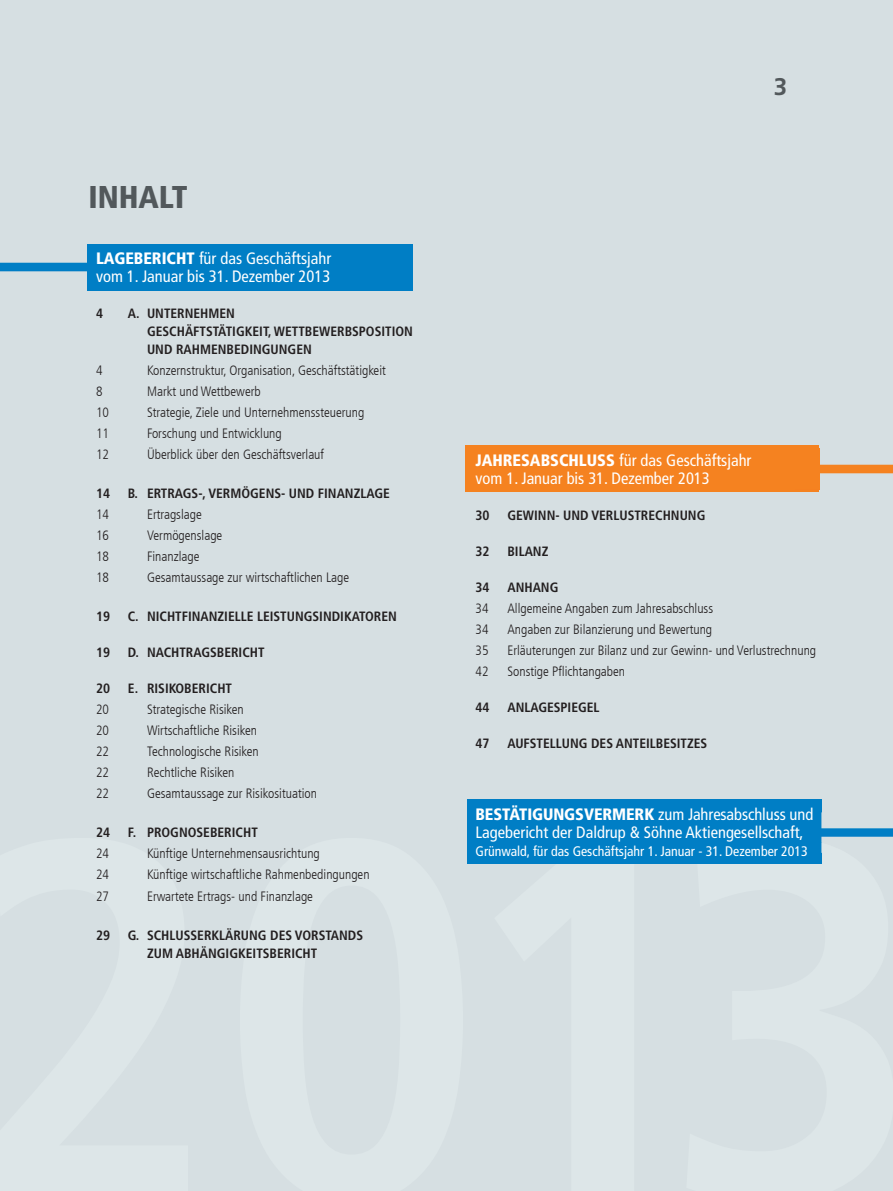
<style>
.page{position:relative;width:893px;height:1191px;background:#d6dfe2}
.page>*{position:absolute;margin:0;border:0;box-sizing:border-box;transform-origin:0 0}
.t1{font:900 condensed 31.5px "Frutiger LT Com";color:#52585b}
.t2{font:700 24px "Frutiger LT Com";color:#52585b}
.t3{font:condensed 16.5px/18px "Frutiger LT Com";color:#fff}
.t4{font:condensed 13.8px "Frutiger LT Com";color:#fff}
.t5{font:300 condensed 13.5px "Frutiger LT Com";color:#231f20}
.t6{font:700 condensed 13.5px/18px "Frutiger LT Com";color:#231f20}
.s1{font-weight:900}
</style>
<div class="page">
<div style="left:87px;top:244px;width:325px;height:46px;background:#007ec5"></div>
<img style="left:0;top:262px;width:87px;height:10px">
<div style="left:466px;top:445px;width:353px;height:47px;background:#f58220"></div>
<img style="left:819px;top:449px;width:74px;height:40px">
<div style="left:467px;top:799px;width:354px;height:64px;background:#007ec5"></div>
<img style="left:821px;top:812px;width:72px;height:30px">
<h1 class="t1" style="left:88px;top:178px;width:101px">INHALT</h1>
<p class="t3" style="left:96px;top:249px;width:237px"><span class="s1">LAGEBERICHT</span> für das Geschäftsjahr vom 1. Januar bis 31. Dezember 2013</p>
<p class="t6" style="left:96px;top:304px;width:9px">4</p>
<p class="t6" style="left:147px;top:304px;width:267px;text-indent:-19px">A. UNTERNEHMEN<br>GESCHÄFTSTÄTIGKEIT, WETTBEWERBSPOSITION<br>UND RAHMENBEDINGUNGEN</p>
<p class="t5" style="left:96px;top:363px;width:8px">4</p>
<p class="t5" style="left:147px;top:363px;width:240px">Konzernstruktur, Organisation, Geschäftstätigkeit</p>
<p class="t5" style="left:96px;top:384px;width:8px">8</p>
<p class="t5" style="left:147px;top:384px;width:115px">Markt und Wettbewerb</p>
<p class="t5" style="left:96px;top:405px;width:14px">10</p>
<p class="t5" style="left:147px;top:405px;width:219px">Strategie, Ziele und Unternehmenssteuerung</p>
<p class="t5" style="left:96px;top:426px;width:14px">11</p>
<p class="t5" style="left:147px;top:426px;width:136px">Forschung und Entwicklung</p>
<p class="t5" style="left:96px;top:447px;width:14px">12</p>
<p class="t5" style="left:147px;top:447px;width:178px">Überblick über den Geschäftsverlauf</p>
<p class="t6" style="left:96px;top:484px;width:16px">14</p>
<p class="t6" style="left:128px;top:484px;width:263px">B. ERTRAGS-, VERMÖGENS- UND FINANZLAGE</p>
<p class="t5" style="left:96px;top:507px;width:14px">14</p>
<p class="t5" style="left:147px;top:507px;width:56px">Ertragslage</p>
<p class="t5" style="left:96px;top:528px;width:14px">16</p>
<p class="t5" style="left:147px;top:528px;width:77px">Vermögenslage</p>
<p class="t5" style="left:96px;top:549px;width:14px">18</p>
<p class="t5" style="left:147px;top:549px;width:54px">Finanzlage</p>
<p class="t5" style="left:96px;top:570px;width:14px">18</p>
<p class="t5" style="left:147px;top:570px;width:204px">Gesamtaussage zur wirtschaftlichen Lage</p>
<p class="t6" style="left:96px;top:607px;width:16px">19</p>
<p class="t6" style="left:128px;top:607px;width:271px">C. NICHTFINANZIELLE LEISTUNGSINDIKATOREN</p>
<p class="t6" style="left:96px;top:643px;width:16px">19</p>
<p class="t6" style="left:128px;top:643px;width:138px">D. NACHTRAGSBERICHT</p>
<p class="t6" style="left:96px;top:679px;width:16px">20</p>
<p class="t6" style="left:128px;top:679px;width:106px">E. RISIKOBERICHT</p>
<p class="t5" style="left:96px;top:702px;width:14px">20</p>
<p class="t5" style="left:147px;top:702px;width:98px">Strategische Risiken</p>
<p class="t5" style="left:96px;top:723px;width:14px">20</p>
<p class="t5" style="left:147px;top:723px;width:112px">Wirtschaftliche Risiken</p>
<p class="t5" style="left:96px;top:744px;width:14px">22</p>
<p class="t5" style="left:147px;top:744px;width:113px">Technologische Risiken</p>
<p class="t5" style="left:96px;top:765px;width:14px">22</p>
<p class="t5" style="left:147px;top:765px;width:89px">Rechtliche Risiken</p>
<p class="t5" style="left:96px;top:786px;width:14px">22</p>
<p class="t5" style="left:147px;top:786px;width:171px">Gesamtaussage zur Risikosituation</p>
<p class="t6" style="left:96px;top:823px;width:16px">24</p>
<p class="t6" style="left:128px;top:823px;width:131px">F. PROGNOSEBERICHT</p>
<p class="t5" style="left:96px;top:846px;width:14px">24</p>
<p class="t5" style="left:147px;top:846px;width:174px">Künftige Unternehmensausrichtung</p>
<p class="t5" style="left:96px;top:867px;width:14px">24</p>
<p class="t5" style="left:147px;top:867px;width:224px">Künftige wirtschaftliche Rahmenbedingungen</p>
<p class="t5" style="left:96px;top:888px;width:14px">27</p>
<p class="t5" style="left:147px;top:888px;width:167px">Erwartete Ertrags- und Finanzlage</p>
<p class="t6" style="left:96px;top:926px;width:16px">29</p>
<p class="t6" style="left:147px;top:926px;width:218px;text-indent:-19px">G. SCHLUSSERKLÄRUNG DES VORSTANDS<br>ZUM ABHÄNGIGKEITSBERICHT</p>
<h2 class="t2" style="left:774px;top:72px;width:15px">3</h2>
<p class="t3" style="left:476px;top:451px;width:277px"><span class="s1">JAHRESABSCHLUSS</span> für das Geschäftsjahr vom 1. Januar bis 31. Dezember 2013</p>
<p class="t6" style="left:476px;top:506px;width:16px">30</p>
<p class="t6" style="left:507px;top:506px;width:200px">GEWINN- UND VERLUSTRECHNUNG</p>
<p class="t6" style="left:476px;top:542px;width:16px">32</p>
<p class="t6" style="left:507px;top:542px;width:42px">BILANZ</p>
<p class="t6" style="left:476px;top:578px;width:16px">34</p>
<p class="t6" style="left:507px;top:578px;width:52px">ANHANG</p>
<p class="t5" style="left:476px;top:600px;width:14px">34</p>
<p class="t5" style="left:507px;top:600px;width:207px">Allgemeine Angaben zum Jahresabschluss</p>
<p class="t5" style="left:476px;top:621px;width:14px">34</p>
<p class="t5" style="left:507px;top:621px;width:206px">Angaben zur Bilanzierung und Bewertung</p>
<p class="t5" style="left:476px;top:642px;width:14px">35</p>
<p class="t5" style="left:507px;top:642px;width:310px">Erläuterungen zur Bilanz und zur Gewinn- und Verlustrechnung</p>
<p class="t5" style="left:476px;top:663px;width:14px">42</p>
<p class="t5" style="left:507px;top:663px;width:119px">Sonstige Pflichtangaben</p>
<p class="t6" style="left:476px;top:698px;width:16px">44</p>
<p class="t6" style="left:507px;top:698px;width:94px">ANLAGESPIEGEL</p>
<p class="t6" style="left:476px;top:734px;width:16px">47</p>
<p class="t6" style="left:507px;top:734px;width:201px">AUFSTELLUNG DES ANTEILBESITZES</p>
<p class="t3" style="left:476px;top:805px;width:339px"><span class="s1">BESTÄTIGUNGSVERMERK</span> zum Jahresabschluss und<br>Lagebericht der Daldrup &amp; Söhne Aktiengesellschaft,</p>
<p class="t4" style="left:476px;top:843px;width:334px">Grünwald, für das Geschäftsjahr 1. Januar - 31. Dezember 2013</p>
</div>
